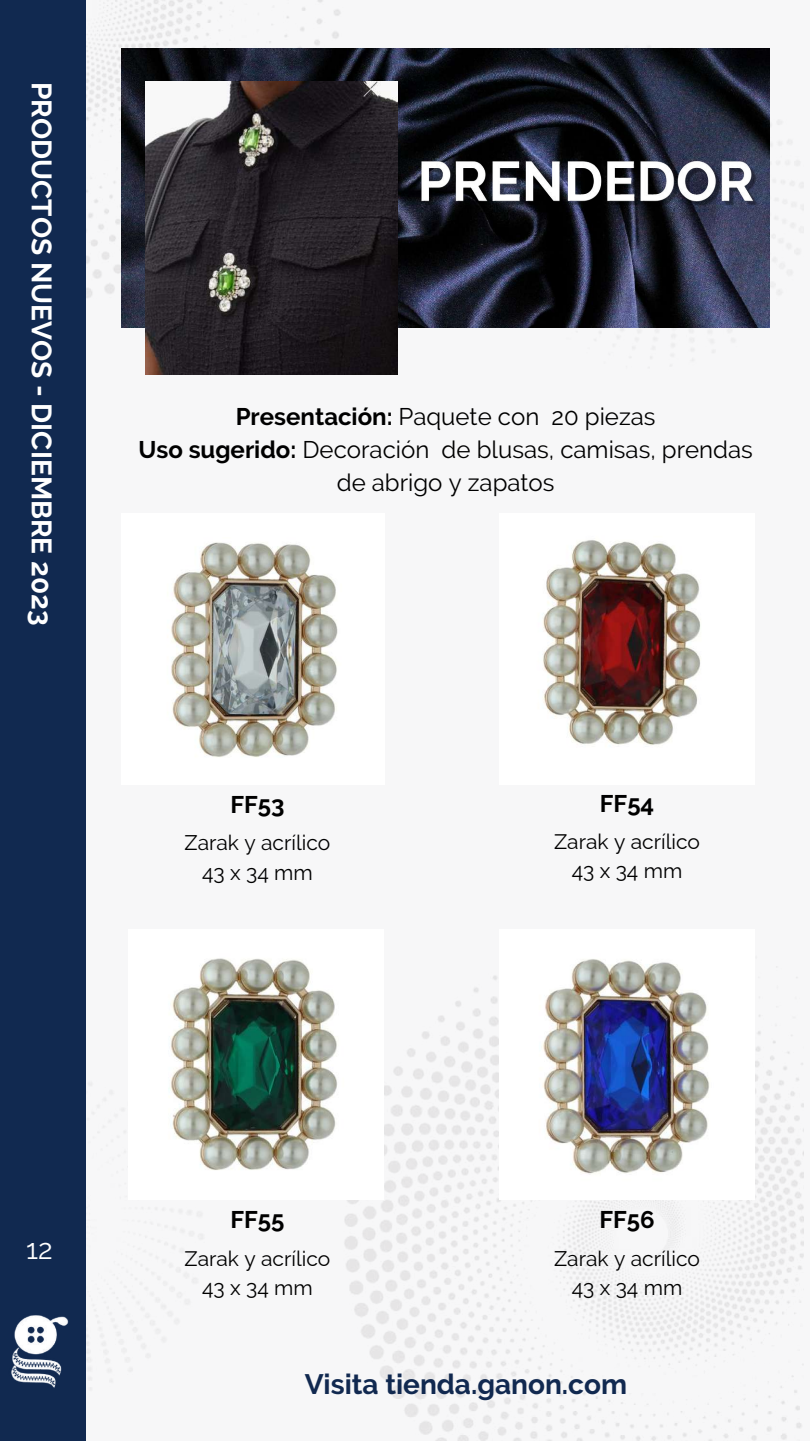
<style>
.page{position:relative;width:810px;height:1441px;background:#fff}
.page>*{position:absolute;margin:0;border:0;box-sizing:border-box;transform-origin:0 0}
.t1{font:700 28px "Raleway";color:#fff}
.t2{font:700 28px "Raleway";color:#112950}
.t3{font:28px "Raleway";color:#fff}
.t4{font:24px/33px "Raleway";color:#000;text-align:center}
.t5{font:700 24px "Raleway";color:#000}
.t6{font:21px/29.2px "Raleway";color:#000;text-align:center}
.s1{font-weight:700}
</style>
<div class="page">
<img style="left:86px;top:0;width:717px;height:1440px">
<img style="left:122px;top:49px;width:648px;height:279px">
<img style="left:145px;top:81px;width:252px;height:293px">
<img style="left:129px;top:928px;width:255px;height:271px">
<img style="left:418px;top:150px;width:343px;height:64px">
<img style="left:500px;top:514px;width:255px;height:270px">
<img style="left:499px;top:928px;width:255px;height:271px">
<img style="left:122px;top:514px;width:263px;height:270px">
<div style="left:0;top:0;width:86px;height:1440px;background:#112950"></div>
<img style="left:11px;top:1315px;width:58px;height:73px">
<p class="t1" style="left:58px;top:82px;width:545px;rotate:90deg">PRODUCTOS NUEVOS - DICIEMBRE 2023</p>
<p class="t4" style="left:138px;top:400px;width:616px"><span class="s1">Presentación:</span> Paquete con 20 piezas<br><span class="s1">Uso sugerido:</span> Decoración de blusas, camisas, prendas de abrigo y zapatos</p>
<p class="t5" style="left:230px;top:790px;width:56px">FF53</p>
<p class="t6" style="left:184px;top:828px;width:147px">Zarak y acrílico<br>43 x 34 mm</p>
<p class="t5" style="left:600px;top:788px;width:56px">FF54</p>
<p class="t6" style="left:554px;top:827px;width:147px">Zarak y acrílico<br>43 x 34 mm</p>
<p class="t3" style="left:26px;top:1232px;width:28px">12</p>
<p class="t5" style="left:230px;top:1205px;width:56px">FF55</p>
<p class="t6" style="left:184px;top:1243px;width:147px">Zarak y acrílico<br>43 x 34 mm</p>
<p class="t5" style="left:599px;top:1205px;width:57px">FF56</p>
<p class="t6" style="left:554px;top:1243px;width:147px">Zarak y acrílico<br>43 x 34 mm</p>
<p class="t2" style="left:305px;top:1366px;width:324px">Visita tienda.ganon.com</p>
</div>
